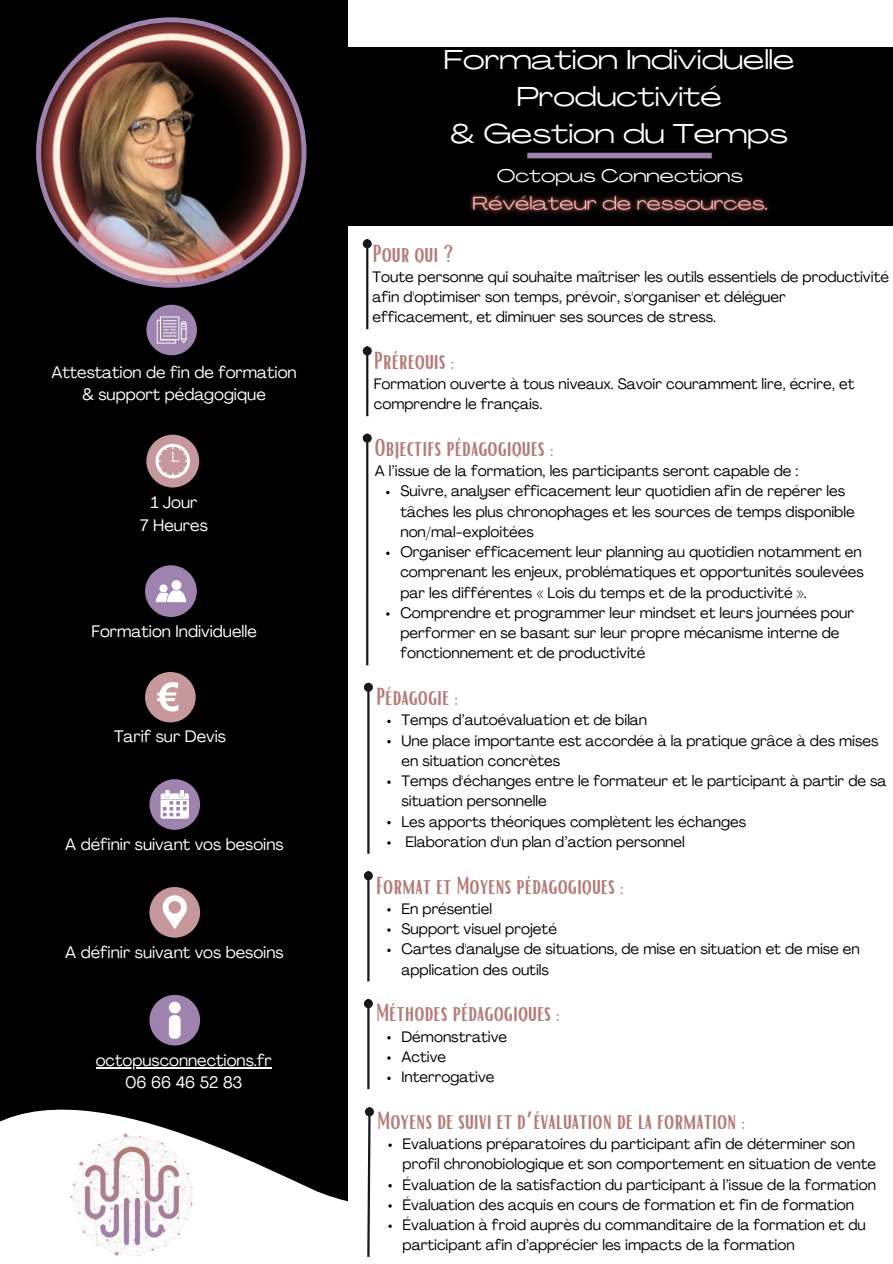
<style>
.page{position:relative;width:893px;height:1264px;background:#fff}
.page>*{position:absolute;margin:0;border:0;box-sizing:border-box;transform-origin:0 0}
.t1{font:27px "Agrandir Grand";color:#fff}
.t2{font:24px "Bright";color:#b47b77}
.t3{font:18px "Agrandir Grand";color:#fff}
.t4{font:16.5px "Agrandir";color:#fff}
.t5{font:15px/20.2px "Agrandir";color:#000}
.s1{font-family:"Noto Sans Gurmukhi"}
</style>
<div class="page">
<div style="left:334px;top:47px;width:558px;height:178px;background:#000"></div>
<div style="left:0;top:0;width:348px;height:1222px;background:#000"></div>
<svg style="left:0;top:885px;width:392px;height:343px"></svg>
<img style="left:36px;top:17px;width:270px;height:271px">
<div style="left:527px;top:153px;width:184px;height:5px;background:#9e83af"></div>
<img style="left:65px;top:1127px;width:135px;height:130px">
<img style="left:452px;top:193px;width:335px;height:33px">
<hr style="left:366px;top:248px;width:2px;height:81px;background:#17171e">
<div style="left:364px;top:240px;width:6px;height:7px;background:#17171e;border-radius:50%"></div>
<div style="left:363px;top:239px;width:9px;height:9px;border:2px solid #17171e;border-radius:50%"></div>
<hr style="left:366px;top:355px;width:2px;height:61px;background:#17171e">
<div style="left:364px;top:347px;width:6px;height:7px;background:#17171e;border-radius:50%"></div>
<div style="left:363px;top:346px;width:9px;height:9px;border:2px solid #17171e;border-radius:50%"></div>
<hr style="left:367px;top:691px;width:2px;height:162px;background:#17171e">
<div style="left:365px;top:684px;width:7px;height:6px;background:#17171e;border-radius:50%"></div>
<div style="left:364px;top:682px;width:9px;height:9px;border:2px solid #17171e;border-radius:50%"></div>
<hr style="left:367px;top:1007px;width:2px;height:82px;background:#17171e">
<div style="left:365px;top:1000px;width:7px;height:7px;background:#17171e;border-radius:50%"></div>
<div style="left:364px;top:999px;width:9px;height:9px;border:2px solid #17171e;border-radius:50%"></div>
<svg style="left:388px;top:1143px;width:4px;height:3px"></svg>
<svg style="left:388px;top:1183px;width:4px;height:4px"></svg>
<svg style="left:388px;top:1204px;width:4px;height:3px"></svg>
<svg style="left:388px;top:1224px;width:4px;height:3px"></svg>
<svg style="left:366px;top:1115px;width:5px;height:142px"></svg>
<div style="left:366px;top:1108px;width:7px;height:7px;background:#17171e;border-radius:50%"></div>
<div style="left:365px;top:1107px;width:9px;height:9px;border:2px solid #17171e;border-radius:50%"></div>
<hr style="left:366px;top:442px;width:2px;height:223px;background:#17171e">
<div style="left:363px;top:433px;width:9px;height:9px;border:2px solid #17171e;border-radius:50%"></div>
<svg style="left:387px;top:948px;width:3px;height:4px"></svg>
<hr style="left:367px;top:879px;width:2px;height:102px;background:#17171e">
<div style="left:365px;top:872px;width:7px;height:7px;background:#17171e;border-radius:50%"></div>
<div style="left:364px;top:871px;width:9px;height:9px;border:2px solid #17171e;border-radius:50%"></div>
<div style="left:146px;top:434px;width:53px;height:53px;background:#c7989b;border-radius:50%"></div>
<svg style="left:155px;top:444px;width:35px;height:34px"></svg>
<div style="left:145px;top:672px;width:51px;height:50px;background:#c7989b;border-radius:50%"></div>
<svg style="left:157px;top:682px;width:21px;height:29px"></svg>
<div style="left:145px;top:565px;width:52px;height:52px;background:#9e83af;border-radius:50%"></div>
<svg style="left:156px;top:580px;width:30px;height:22px"></svg>
<div style="left:146px;top:305px;width:51px;height:50px;background:#9e83af;border-radius:50%"></div>
<svg style="left:157px;top:316px;width:30px;height:27px"></svg>
<svg style="left:149px;top:994px;width:51px;height:51px"></svg>
<div style="left:149px;top:779px;width:51px;height:50px;background:#9e83af;border-radius:50%"></div>
<svg style="left:160px;top:790px;width:29px;height:28px"></svg>
<svg style="left:149px;top:887px;width:51px;height:50px"></svg>
<hr style="left:96px;top:1066px;width:176px;height:2px;background:#fff">
<p class="t4" style="left:51px;top:365px;width:247px">Attestation de fin de formation</p>
<p class="t4" style="left:82px;top:387px;width:185px">&amp; support pédagogique</p>
<p class="t4" style="left:151px;top:496px;width:48px">1 Jour</p>
<p class="t4" style="left:140px;top:518px;width:69px">7 Heures</p>
<p class="t4" style="left:91px;top:625px;width:167px">Formation Individuelle</p>
<p class="t4" style="left:114px;top:730px;width:113px">Tarif sur Devis</p>
<p class="t4" style="left:65px;top:837px;width:220px">A définir suivant vos besoins</p>
<p class="t4" style="left:65px;top:945px;width:220px">A définir suivant vos besoins</p>
<p class="t4" style="left:96px;top:1053px;width:177px">octopusconnections.fr</p>
<p class="t4" style="left:125px;top:1075px;width:119px">06 66 46 52 83</p>
<p class="t1" style="left:444px;top:49px;width:352px">Formation Individuelle</p>
<p class="t1" style="left:516px;top:86px;width:207px">Productivité</p>
<p class="t1" style="left:450px;top:123px;width:339px">&amp; Gestion du Temps</p>
<p class="t3" style="left:497px;top:168px;width:247px">Octopus Connections</p>
<p class="t2" style="left:372px;top:237px;width:83px">Pour qui ?</p>
<p class="t5" style="left:372px;top:268px;width:518px">Toute personne qui souhaite maîtriser les outils essentiels de productivité afin d'optimiser son temps, prévoir, s'organiser et déléguer efficacement, et diminuer ses sources de stress.</p>
<p class="t2" style="left:374px;top:345px;width:82px">Prérequis :</p>
<p class="t5" style="left:374px;top:375px;width:482px">Formation ouverte à tous niveaux. Savoir couramment lire, écrire, et comprendre le français.</p>
<p class="t2" style="left:375px;top:432px;width:180px">Objectifs pédagogiques :</p>
<p class="t5" style="left:375px;top:462px;width:425px">A l’issue de la formation, les participants seront capable de :</p>
<p class="t5" style="left:400px;top:482px;width:455px">Suivre, analyser efficacement leur quotidien afin de repérer les tâches les plus chronophages et les sources de temps disponible non/mal-exploitées</p>
<p class="t5" style="left:400px;top:543px;width:465px">Organiser efficacement leur planning au quotidien notamment en comprenant les enjeux, problématiques et opportunités soulevées par les différentes « Lois du temps et de la productivité ».</p>
<p class="t5" style="left:400px;top:604px;width:455px">Comprendre et programmer leur mindset et leurs journées pour performer en se basant sur leur propre mécanisme interne de fonctionnement et de productivité</p>
<p class="t2" style="left:376px;top:681px;width:84px">Pédagogie :</p>
<p class="t5" style="left:401px;top:711px;width:247px">Temps d’autoévaluation et de bilan</p>
<p class="t5" style="left:401px;top:731px;width:478px">Une place importante est accordée à la pratique grâce à des mises en situation concrètes</p>
<p class="t5" style="left:401px;top:772px;width:486px">Temps d'échanges entre le formateur et le participant à partir de sa situation personnelle</p>
<p class="t5" style="left:401px;top:812px;width:346px">Les apports théoriques complètent les échanges</p>
<p class="t5" style="left:405px;top:833px;width:281px">Elaboration d'un plan d’action personnel</p>
<p class="t2" style="left:376px;top:869px;width:249px">Format et Moyens pédagogiques :</p>
<p class="t5" style="left:401px;top:899px;width:92px">En présentiel</p>
<p class="t5" style="left:401px;top:920px;width:157px">Support visuel projeté</p>
<p class="t5" style="left:401px;top:940px;width:460px">Cartes d'analyse de situations, de mise en situation et de mise en application des outils</p>
<p class="t2" style="left:376px;top:997px;width:185px">Méthodes pédagogiques :</p>
<p class="t5" style="left:401px;top:1027px;width:107px">Démonstrative</p>
<p class="t5" style="left:401px;top:1048px;width:46px">Active</p>
<p class="t5" style="left:401px;top:1068px;width:94px">Interrogative</p>
<p class="t2" style="left:377px;top:1104px;width:370px">Moyens de suivi et d<span class="s1">’</span>évaluation de la formation :</p>
<p class="t5" style="left:402px;top:1135px;width:475px">Evaluations préparatoires du participant afin de déterminer son profil chronobiologique et son comportement en situation de vente</p>
<p class="t5" style="left:402px;top:1175px;width:475px">Évaluation de la satisfaction du participant à l’issue de la formation</p>
<p class="t5" style="left:402px;top:1195px;width:453px">Évaluation des acquis en cours de formation et fin de formation</p>
<p class="t5" style="left:402px;top:1216px;width:464px">Évaluation à froid auprès du commanditaire de la formation et du participant afin d’apprécier les impacts de la formation</p>
</div>
